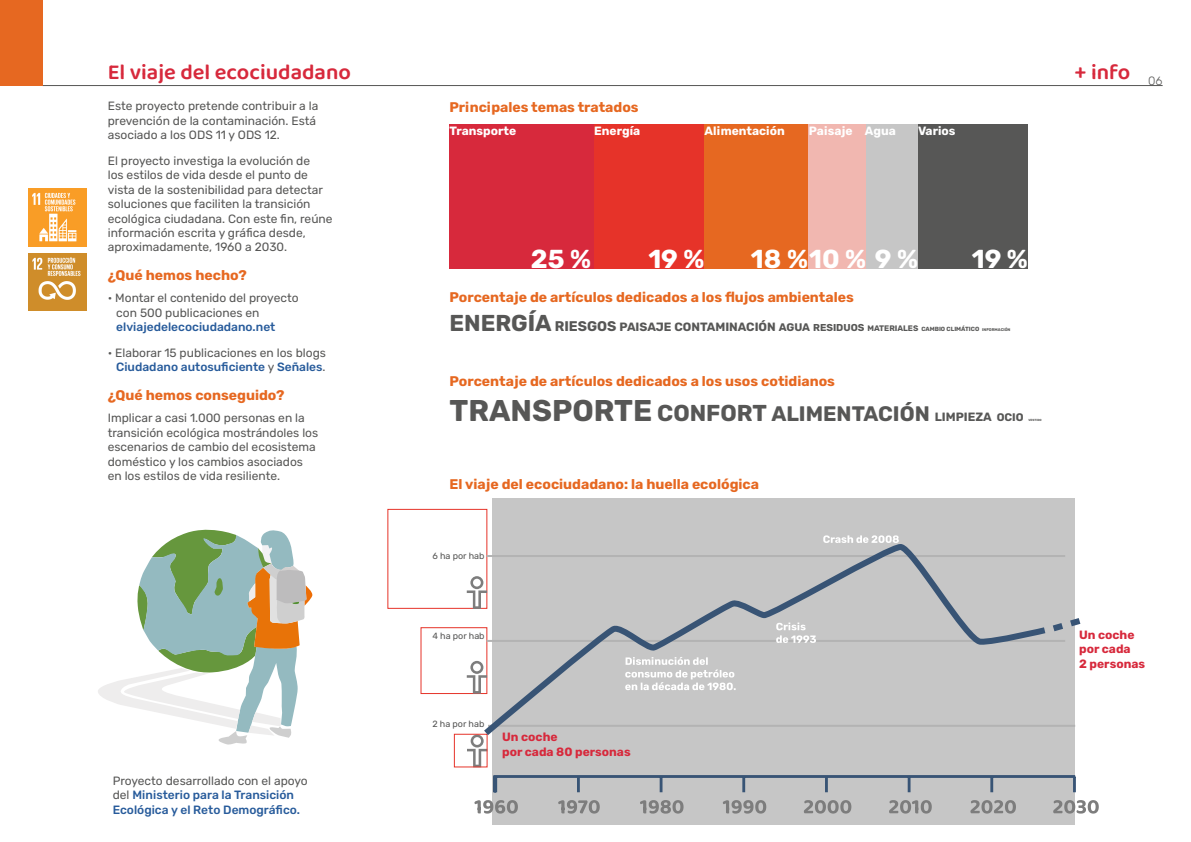
<style>
.page{position:relative;width:1191px;height:842px;background:#fff}
.page>*{position:absolute;margin:0;border:0;box-sizing:border-box;transform-origin:0 0}
.t1{font:700 26px "Rubik";color:#fff}
.t2{font:22px "Baloo Bhaijaan 2";color:#d7293c}
.t3{font:700 21px "Rubik";color:#575756}
.t4{font:700 14px "Rubik";color:#e66821}
.t5{font:12px/14.4px "Rubik";color:#575756}
.t6{font:500 12px/14.4px "Rubik";color:#275b9b}
.t7{font:700 12px "Rubik";color:#575756}
.t8{font:700 12px/14.4px "Rubik";color:#d7293c}
.t9{font:700 12px "Rubik";color:#fff}
.t10{font:300 12px "Rubik";color:#575756}
.t11{font:9px "Rubik";color:#575756}
.t12{font:700 3px "Rubik";color:#575756}
.s1{font-weight:500;color:#275b9b}
.s2{font-weight:400;color:#575756}
.s3{font-size:23px}
.s4{font-size:14px}
.s5{font-size:11px}
.s6{font-size:10px}
.s7{font-size:8px}
.s8{font-size:6px}
.s9{font-size:4px}
.s10{font-size:30px}
.s11{font-size:12px}
</style>
<div class="page">
<svg style="left:98px;top:529px;width:215px;height:216px"></svg>
<hr style="left:43px;top:85px;width:1119px;height:1px;background:#575756">
<div style="left:0;top:0;width:43px;height:85px;background:#e66821"></div>
<div style="left:420px;top:627px;width:67px;height:67px;border:1px solid #e63329"></div>
<div style="left:387px;top:509px;width:100px;height:100px;border:1px solid #e63329"></div>
<div style="left:492px;top:499px;width:582px;height:326px;background:#c6c6c6"></div>
<img style="left:28px;top:189px;width:58px;height:58px">
<img style="left:29px;top:254px;width:57px;height:57px">
<div style="left:449px;top:124px;width:145px;height:145px;background:#d7293c"></div>
<div style="left:594px;top:124px;width:110px;height:145px;background:#e63329"></div>
<div style="left:704px;top:124px;width:104px;height:145px;background:#e66821"></div>
<div style="left:808px;top:124px;width:58px;height:145px;background:#f1b7b0"></div>
<div style="left:866px;top:124px;width:52px;height:145px;background:#c6c6c6"></div>
<div style="left:918px;top:124px;width:110px;height:145px;background:#575756"></div>
<hr style="left:488px;top:725px;width:587px;height:2px;background:#b3b3b3">
<hr style="left:486px;top:640px;width:579px;height:2px;background:#b3b3b3">
<hr style="left:486px;top:555px;width:579px;height:2px;background:#b3b3b3">
<svg style="left:823px;top:535px;width:76px;height:6px"></svg>
<svg style="left:467px;top:736px;width:18px;height:29px"></svg>
<div style="left:454px;top:734px;width:33px;height:33px;border:1px solid #e63329"></div>
<svg style="left:467px;top:661px;width:13px;height:33px"></svg>
<svg style="left:467px;top:576px;width:13px;height:33px"></svg>
<svg style="left:474px;top:774px;width:624px;height:40px"></svg>
<svg style="left:480px;top:541px;width:566px;height:198px"></svg>
<svg style="left:1052px;top:613px;width:29px;height:23px"></svg>
<h2 class="t2" style="left:108px;top:59px;width:245px">El viaje del ecociudadano</h2>
<p class="t5" style="left:108px;top:99px;width:212px">Este proyecto pretende contribuir a la prevención de la contaminación. Está asociado a los ODS 11 y ODS 12.</p>
<p class="t5" style="left:108px;top:154px;width:226px">El proyecto investiga la evolución de<br>los estilos de vida desde el punto de vista de la sostenibilidad para detectar soluciones que faciliten la transición ecológica ciudadana. Con este fin, reúne información escrita y gráfica desde, aproximadamente, 1960 a 2030.</p>
<p class="t4" style="left:108px;top:267px;width:140px">¿Qué hemos hecho?</p>
<p class="t5" style="left:116px;top:291px;width:184px;text-indent:-9px">• Montar el contenido del proyecto con 500 publicaciones en</p>
<p class="t6" style="left:116px;top:320px;width:161px">elviajedelecociudadano.net</p>
<p class="t5" style="left:108px;top:346px;width:220px;text-align:right">• Elaborar 15 publicaciones en los blogs<br><span class="s1">Ciudadano autosuficiente</span> y <span class="s1">Señales</span>.</p>
<p class="t4" style="left:108px;top:387px;width:178px">¿Qué hemos conseguido?</p>
<p class="t5" style="left:108px;top:411px;width:212px">Implicar a casi 1.000 personas en la transición ecológica mostrándoles los escenarios de cambio del ecosistema doméstico y los cambios asociados en los estilos de vida resiliente.</p>
<p class="t6" style="left:113px;top:774px;width:196px"><span class="s2">Proyecto desarrollado con el apoyo del</span> Ministerio para la Transición<br>Ecológica y el Reto Demográfico.</p>
<p class="t4" style="left:449px;top:100px;width:191px">Principales temas tratados</p>
<p class="t9" style="left:449px;top:124px;width:68px">Transporte</p>
<p class="t9" style="left:594px;top:124px;width:48px">Energía</p>
<p class="t9" style="left:704px;top:124px;width:82px">Alimentación</p>
<p class="t9" style="left:809px;top:124px;width:88px">Paisaje Agua</p>
<p class="t9" style="left:918px;top:124px;width:39px">Varios</p>
<h2 class="t2" style="left:1074px;top:59px;width:57px">+ info</h2>
<p class="t10" style="left:1148px;top:74px;width:16px">06</p>
<h1 class="t1" style="left:531px;top:245px;width:62px">25 %</h1>
<h1 class="t1" style="left:648px;top:245px;width:58px">19 %</h1>
<h1 class="t1" style="left:751px;top:245px;width:169px">18 %10 % 9 %</h1>
<h1 class="t1" style="left:971px;top:245px;width:58px">19 %</h1>
<p class="t4" style="left:449px;top:289px;width:406px">Porcentaje de artículos dedicados a los flujos ambientales</p>
<p class="t7" style="left:449px;top:320px;width:562px"><span class="s3">ENERGÍA</span> <span class="s4">RIESGOS</span> PAISAJE CONTAMINACIÓN <span class="s5">AGUA</span> <span class="s6">RESIDUOS</span> <span class="s7">MATERIALES</span> <span class="s8">CAMBIO CLIMÁTICO</span> <span class="s9">INFORMACIÓN</span></p>
<p class="t4" style="left:449px;top:373px;width:387px">Porcentaje de artículos dedicados a los usos cotidianos</p>
<h3 class="t3" style="left:449px;top:402px;width:575px"><span class="s10">TRANSPORTE</span> <span class="s3">CONFORT</span> ALIMENTACIÓN <span class="s11">LIMPIEZA</span> <span class="s5">OCIO</span></h3>
<p class="t12" style="left:1028px;top:418px;width:15px">VESTIDO</p>
<p class="t4" style="left:449px;top:477px;width:311px">El viaje del ecociudadano: la huella ecológica</p>
<p class="t11" style="left:432px;top:551px;width:54px">6 ha por hab</p>
<p class="t11" style="left:432px;top:631px;width:54px">4 ha por hab</p>
<p class="t11" style="left:432px;top:719px;width:53px">2 ha por hab</p>
<p class="t8" style="left:502px;top:730px;width:130px">Un coche<br>por cada 80 personas</p>
<p class="t8" style="left:1079px;top:628px;width:67px">Un coche por cada<br>2 personas</p>
</div>
